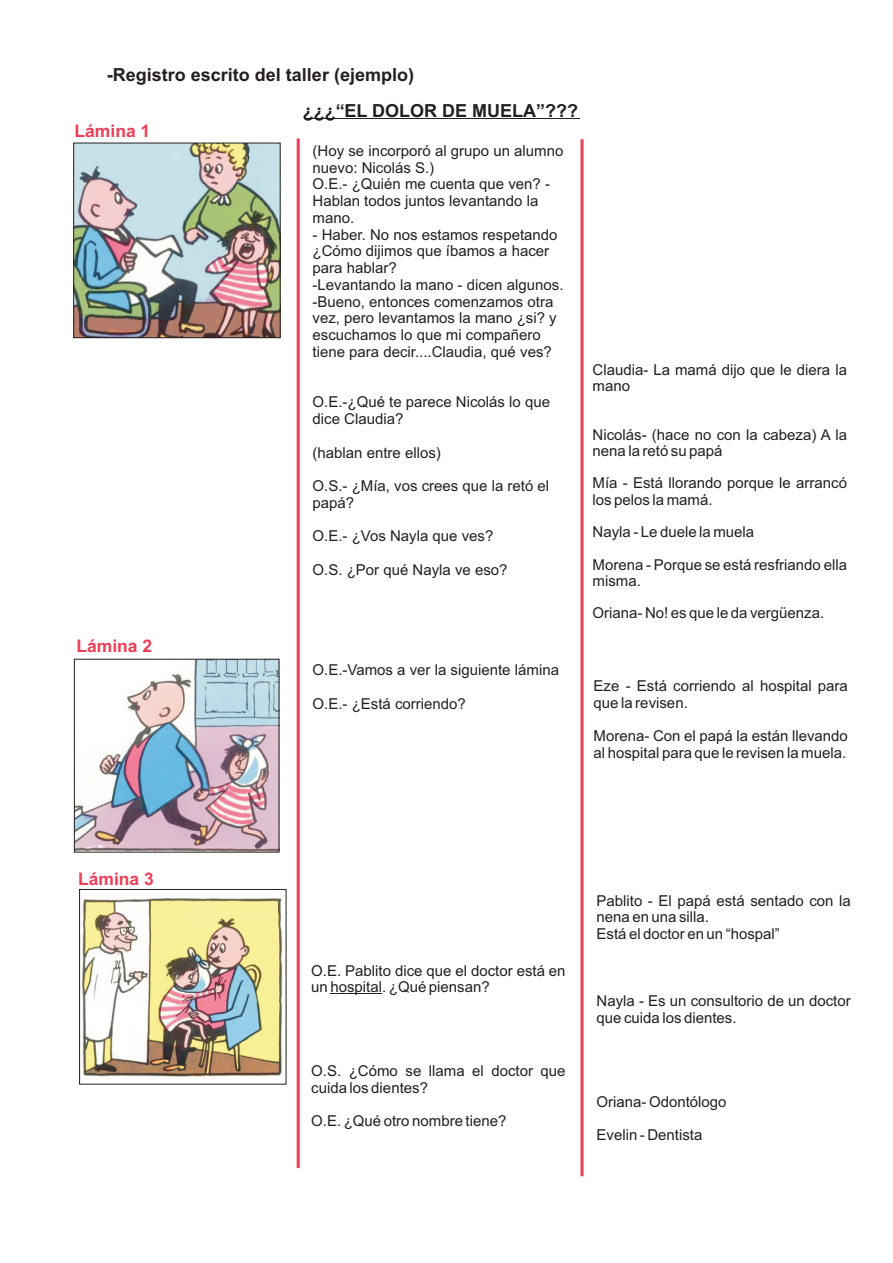
<style>
.page{position:relative;width:893px;height:1263px;background:#fff}
.page>*{position:absolute;margin:0;border:0;box-sizing:border-box;transform-origin:0 0}
.t1{font:700 18px "Arial";color:#231f20}
.t2{font:700 17.4px "Arial";color:#ee3d56}
.t3{font:15px/16.8px "Arial";color:#231f20}
</style>
<div class="page">
<img style="left:76px;top:145px;width:202px;height:191px">
<div style="left:74px;top:143px;width:206px;height:195px;border:1px solid #231f20"></div>
<img style="left:76px;top:661px;width:201px;height:189px">
<div style="left:74px;top:659px;width:205px;height:193px;border:1px solid #231f20"></div>
<img style="left:81px;top:898px;width:203px;height:180px">
<div style="left:79px;top:889px;width:207px;height:195px;border:1px solid #231f20"></div>
<hr style="left:304px;top:118px;width:275px;height:1px;background:#231f20">
<hr style="left:297px;top:138px;width:3px;height:1030px;background:#ee3d56">
<hr style="left:580px;top:139px;width:3px;height:1037px;background:#ee3d56">
<hr style="left:330px;top:994px;width:52px;height:1px;background:#231f20">
<p class="t1" style="left:107px;top:68px;width:309px">-Registro escrito del taller (ejemplo)</p>
<p class="t2" style="left:75px;top:124px;width:77px">Lámina 1</p>
<p class="t2" style="left:76px;top:640px;width:77px">Lámina 2</p>
<p class="t1" style="left:303px;top:103px;width:277px">¿¿¿“EL DOLOR DE MUELA”???</p>
<p class="t3" style="left:312px;top:144px;width:252px">(Hoy se incorporó al grupo un alumno nuevo: Nicolás S.)<br>O.E.- ¿Quién me cuenta que ven? -<br>Hablan todos juntos levantando la mano.</p>
<p class="t3" style="left:312px;top:227px;width:252px">- Haber. No nos estamos respetando ¿Cómo dijimos que íbamos a hacer para hablar?<br>-Levantando la mano - dicen algunos. -Bueno, entonces comenzamos otra vez, pero levantamos la mano ¿si? y escuchamos lo que mi compañero tiene para decir....Claudia, qué ves?</p>
<p class="t3" style="left:312px;top:395px;width:239px">O.E.-¿Qué te parece Nicolás lo que dice Claudia?</p>
<p class="t3" style="left:312px;top:445px;width:130px">(hablan entre ellos)</p>
<p class="t3" style="left:312px;top:479px;width:238px">O.S.- ¿Mía, vos crees que la retó el papá?</p>
<p class="t3" style="left:312px;top:529px;width:182px">O.E.- ¿Vos Nayla que ves?</p>
<p class="t3" style="left:312px;top:563px;width:197px">O.S. ¿Por qué Nayla ve eso?</p>
<p class="t3" style="left:312px;top:663px;width:248px">O.E.-Vamos a ver la siguiente lámina</p>
<p class="t3" style="left:312px;top:697px;width:155px">O.E.- ¿Está corriendo?</p>
<p class="t3" style="left:592px;top:363px;width:256px;line-height:16.2px">Claudia- La mamá dijo que le diera la mano</p>
<p class="t3" style="left:592px;top:428px;width:256px;line-height:16.2px">Nicolás- (hace no con la cabeza) A la nena la retó su papá</p>
<p class="t3" style="left:592px;top:476px;width:256px;line-height:16.2px">Mía - Está llorando porque le arrancó los pelos la mamá.</p>
<p class="t3" style="left:592px;top:517px;width:256px;line-height:32.5px">Nayla - Le duele la muela<br>Morena - Porque se está resfriando ella</p>
<p class="t3" style="left:592px;top:566px;width:233px;line-height:32.5px">misma.<br>Oriana- No! es que le da vergüenza.</p>
<p class="t3" style="left:594px;top:678px;width:256px">Eze - Está corriendo al hospital para que la revisen.</p>
<p class="t3" style="left:594px;top:729px;width:256px">Morena- Con el papá la están llevando al hospital para que le revisen la muela.</p>
<p class="t2" style="left:78px;top:873px;width:77px">Lámina 3</p>
<p class="t3" style="left:311px;top:963px;width:256px">O.E. Pablito dice que el doctor está en un hospital. ¿Qué piensan?</p>
<p class="t3" style="left:311px;top:1064px;width:256px">O.S. ¿Cómo se llama el doctor que cuida los dientes?</p>
<p class="t3" style="left:311px;top:1114px;width:197px">O.E. ¿Qué otro nombre tiene?</p>
<p class="t3" style="left:596px;top:893px;width:256px">Pablito - El papá está sentado con la nena en una silla.<br>Está el doctor en un “hospal”</p>
<p class="t3" style="left:596px;top:994px;width:256px">Nayla - Es un consultorio de un doctor que cuida los dientes.</p>
<p class="t3" style="left:596px;top:1094px;width:132px">Oriana- Odontólogo</p>
<p class="t3" style="left:596px;top:1128px;width:107px">Evelin - Dentista</p>
</div>
